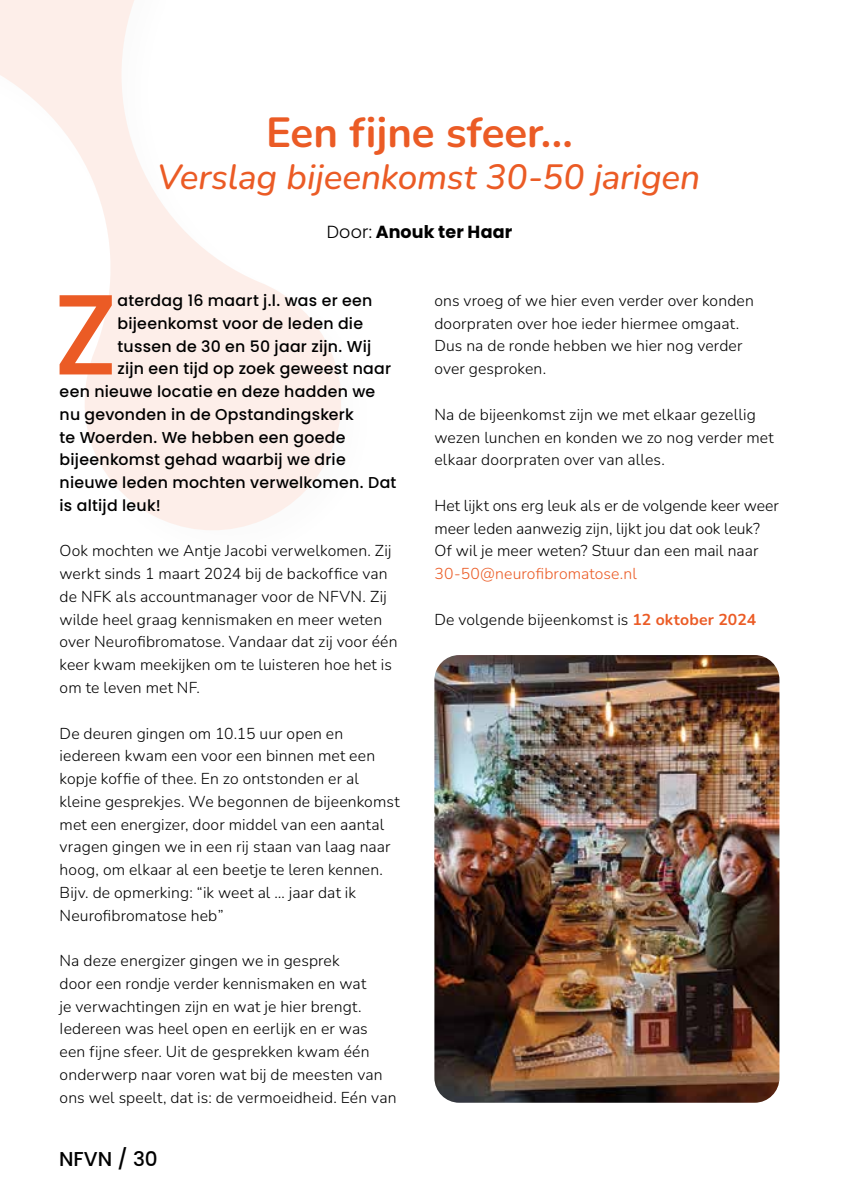
<style>
.page{position:relative;width:844px;height:1191px;background:#fff}
.page>*{position:absolute;margin:0;border:0;box-sizing:border-box;transform-origin:0 0}
.t1{font:500 113.92px "Poppins";color:#eb5b25}
.t2{font:700 42px "Nunito";color:#eb5b25}
.t3{font:italic 500 35px "Nunito";letter-spacing:-.005em;color:#eb5b25}
.t4{font:500 20.12px "Poppins";color:#000}
.t5{font:700 17.5px "Poppins";letter-spacing:.005em;color:#000}
.t6{font:300 15.75px/22.8px "Nunito";letter-spacing:.01em;color:#000}
.t7{font:500 15.75px "Poppins";letter-spacing:.02em;color:#000}
.t8{font:300 15.75px "Nunito";letter-spacing:.01em;color:#eb5b25}
.s1{font-weight:300}
.s2{font-weight:700;color:#eb5b25}
</style>
<div class="page">
<svg style="left:0;top:0;width:341px;height:530px"></svg>
<img style="left:434px;top:655px;width:345px;height:447px">
<h2 class="t2" style="left:266px;top:103px;width:308px">Een fijne sfeer...</h2>
<h3 class="t3" style="left:157px;top:152px;width:544px">Verslag bijeenkomst 30-50 jarigen</h3>
<p class="t5" style="left:326px;top:222px;width:187px"><span class="s1">Door:</span> Anouk ter Haar</p>
<h1 class="t1" style="left:54px;top:268px;width:65px">Z</h1>
<p class="t7" style="left:117px;top:291px;width:256px">aterdag 16 maart j.l. was er een</p>
<p class="t7" style="left:117px;top:314px;width:247px">bijeenkomst voor de leden die</p>
<p class="t7" style="left:117px;top:337px;width:255px">tussen de 30 en 50 jaar zijn. Wij</p>
<p class="t7" style="left:117px;top:360px;width:275px">zijn een tijd op zoek geweest naar</p>
<p class="t7" style="left:60px;top:382px;width:317px">een nieuwe locatie en deze hadden we</p>
<p class="t7" style="left:60px;top:405px;width:296px">nu gevonden in de Opstandingskerk</p>
<p class="t7" style="left:60px;top:428px;width:287px">te Woerden. We hebben een goede</p>
<p class="t7" style="left:60px;top:451px;width:287px">bijeenkomst gehad waarbij we drie</p>
<p class="t7" style="left:60px;top:473px;width:338px">nieuwe leden mochten verwelkomen. Dat</p>
<p class="t7" style="left:60px;top:496px;width:103px">is altijd leuk!</p>
<p class="t6" style="left:60px;top:539px;width:339px">Ook mochten we Antje Jacobi verwelkomen. Zij werkt sinds 1 maart 2024 bij de backoffice van de NFK als accountmanager voor de NFVN. Zij wilde heel graag kennismaken en meer weten over Neurofibromatose. Vandaar dat zij voor één keer kwam meekijken om te luisteren hoe het is om te leven met NF.</p>
<p class="t6" style="left:60px;top:721px;width:341px">De deuren gingen om 10.15 uur open en iedereen kwam een voor een binnen met een kopje koffie of thee. En zo ontstonden er al kleine gesprekjes. We begonnen de bijeenkomst met een energizer, door middel van een aantal vragen gingen we in een rij staan van laag naar hoog, om elkaar al een beetje te leren kennen.<br>Bijv. de opmerking: “ik weet al … jaar dat ik Neurofibromatose heb”</p>
<p class="t6" style="left:60px;top:948px;width:338px">Na deze energizer gingen we in gesprek<br>door een rondje verder kennismaken en wat<br>je verwachtingen zijn en wat je hier brengt.<br>Iedereen was heel open en eerlijk en er was een fijne sfeer. Uit de gesprekken kwam één onderwerp naar voren wat bij de meesten van ons wel speelt, dat is: de vermoeidheid. Eén van</p>
<p class="t4" style="left:59px;top:1147px;width:100px">NFVN / 30</p>
<p class="t6" style="left:434px;top:288px;width:321px">ons vroeg of we hier even verder over konden doorpraten over hoe ieder hiermee omgaat.<br>Dus na de ronde hebben we hier nog verder over gesproken.</p>
<p class="t6" style="left:434px;top:402px;width:341px">Na de bijeenkomst zijn we met elkaar gezellig wezen lunchen en konden we zo nog verder met elkaar doorpraten over van alles.</p>
<p class="t6" style="left:434px;top:493px;width:346px">Het lijkt ons erg leuk als er de volgende keer weer meer leden aanwezig zijn, lijkt jou dat ook leuk?<br>Of wil je meer weten? Stuur dan een mail naar</p>
<p class="t8" style="left:434px;top:562px;width:204px">30-50@neurofibromatose.nl</p>
<p class="t6" style="left:434px;top:607px;width:323px">De volgende bijeenkomst is <span class="s2">12 oktober 2024</span></p>
</div>
